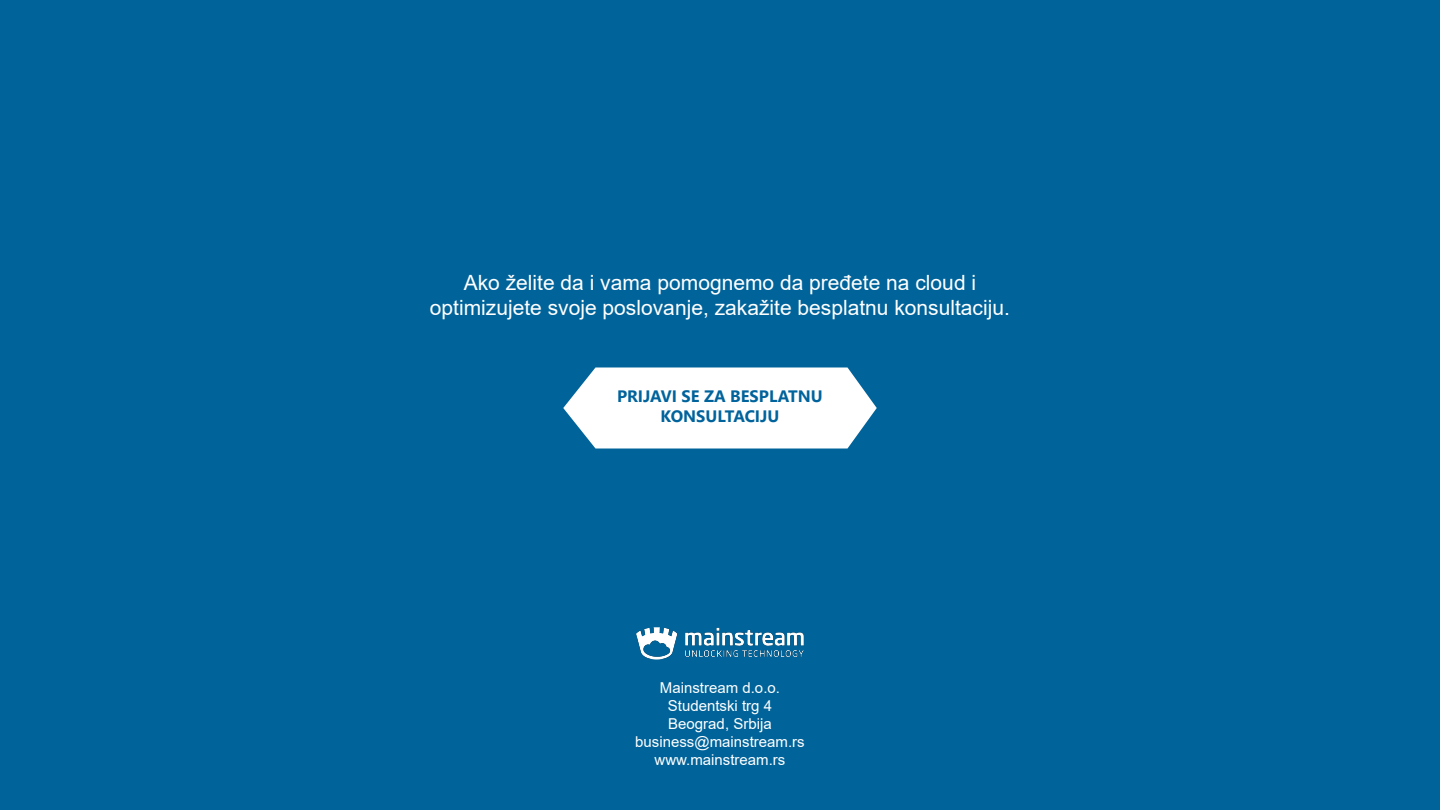
<style>
.page{position:relative;width:1440px;height:810px;background:#00649b}
.page>*{position:absolute;margin:0;border:0;box-sizing:border-box;transform-origin:0 0}
.t1{font:21px/25.2px "Arial";color:#fff;text-align:center}
.t2{font:700 16.5px/19.8px "Segoe UI";color:#00639c;text-align:center}
.t3{font:15px "Arial";color:#fff}
</style>
<div class="page">
<svg style="left:563px;top:368px;width:314px;height:80px;background:#e5eff5"></svg>
<img style="left:636px;top:627px;width:168px;height:33px">
<p class="t1" style="left:430px;top:270px;width:582px">Ako želite da i vama pomognemo da pređete na cloud i optimizujete svoje poslovanje, zakažite besplatnu konsultaciju.</p>
<p class="t2" style="left:617px;top:385px;width:207px">PRIJAVI SE ZA BESPLATNU<br>KONSULTACIJU</p>
<p class="t3" style="left:660px;top:677px;width:122px">Mainstream d.o.o.</p>
<p class="t3" style="left:668px;top:695px;width:106px">Studentski trg 4</p>
<p class="t3" style="left:668px;top:713px;width:105px">Beograd, Srbija</p>
<p class="t3" style="left:635px;top:731px;width:171px">business@mainstream.rs</p>
<p class="t3" style="left:655px;top:749px;width:132px">www.mainstream.rs</p>
</div>
